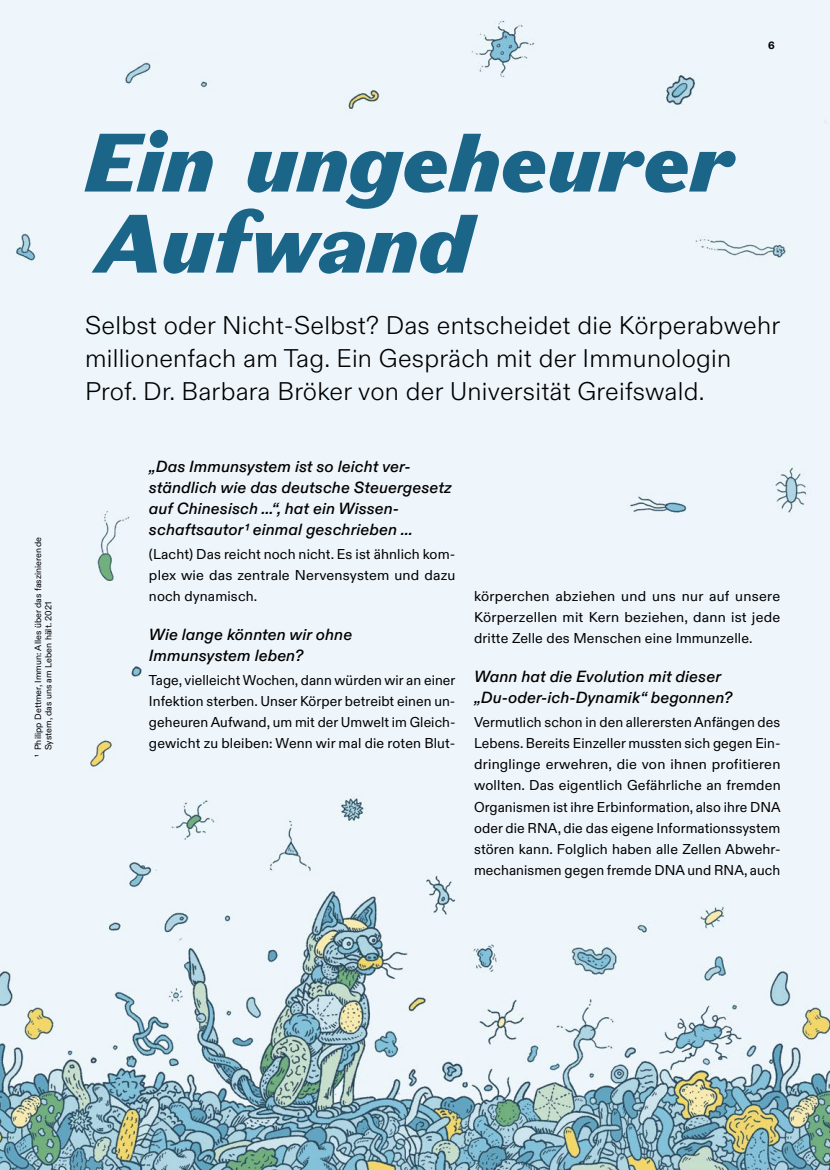
<style>
.page{position:relative;width:830px;height:1170px;background:#fff}
.page>*{position:absolute;margin:0;border:0;box-sizing:border-box;transform-origin:0 0}
.t1{font:italic 900 82.5px/81px "Pfizer Tomorrow";letter-spacing:.01em;color:#1b6688}
.t2{font:300 25.5px/33px "Pfizer Diatype";letter-spacing:.01em;color:#000}
.t3{font:italic 500 16.2px/21px "Pfizer Diatype";letter-spacing:.01em;color:#000}
.t4{font:14.25px/21px "Pfizer Diatype";letter-spacing:.01em;color:#000;text-align:justify}
.t5{font:800 10.5px "Pfizer Diatype";color:#000}
.t6{font:9px/10.5px "Pfizer Diatype";letter-spacing:.01em;color:#000}
</style>
<div class="page">
<img style="left:0;top:0;width:829px;height:1169px">
<p class="t5" style="left:767px;top:39px;width:8px">6</p>
<p class="t6" style="left:33px;top:750px;width:214px;text-indent:-7px;rotate:-90deg">1 Philipp Dettmer, Immun: Alles über das faszinierende<br>System, das uns am Leben hält. 2021</p>
<h1 class="t1" style="left:85px;top:123px;width:649px">Ein ungeheurer<br>Aufwand</h1>
<h2 class="t2" style="left:85px;top:309px;width:696px">Selbst oder Nicht-Selbst? Das entscheidet die Körperabwehr millionenfach am Tag. Ein Gespräch mit der Immunologin<br>Prof. Dr. Barbara Bröker von der Universität Greifswald.</h2>
<p class="t3" style="left:149px;top:456px;width:304px">„Das Immunsystem ist so leicht ver&shy;ständlich wie das deutsche Steuergesetz auf Chinesisch …“, hat ein Wissen&shy;schaftsautor1 einmal geschrieben …</p>
<p class="t4" style="left:149px;top:544px;width:308px">(Lacht) Das reicht noch nicht. Es ist ähnlich kom&shy;plex wie das zentrale Nervensystem und dazu noch dynamisch.</p>
<p class="t3" style="left:149px;top:624px;width:204px">Wie lange könnten wir ohne<br>Immunsystem leben?</p>
<p class="t4" style="left:149px;top:670px;width:308px">Tage, vielleicht Wochen, dann würden wir an einer Infektion sterben. Unser Körper betreibt einen un&shy;geheuren Aufwand, um mit der Umwelt im Gleich&shy;gewicht zu bleiben: Wenn wir mal die roten Blut-</p>
<p class="t4" style="left:474px;top:586px;width:307px">körperchen abziehen und uns nur auf unsere Körperzellen mit Kern beziehen, dann ist jede dritte Zelle des Menschen eine Immunzelle.</p>
<p class="t3" style="left:474px;top:666px;width:260px">Wann hat die Evolution mit dieser „Du-oder-ich-Dynamik“ begonnen?</p>
<p class="t4" style="left:474px;top:712px;width:308px">Vermutlich schon in den allerersten Anfängen des Lebens. Bereits Einzeller mussten sich gegen Ein&shy;dringlinge erwehren, die von ihnen profitieren wollten. Das eigentlich Gefährliche an fremden Organismen ist ihre Erbinformation, also ihre DNA oder die RNA, die das eigene Informationssystem stören kann. Folglich haben alle Zellen Abwehr&shy;mechanismen gegen fremde DNA und RNA, auch</p>
</div>
